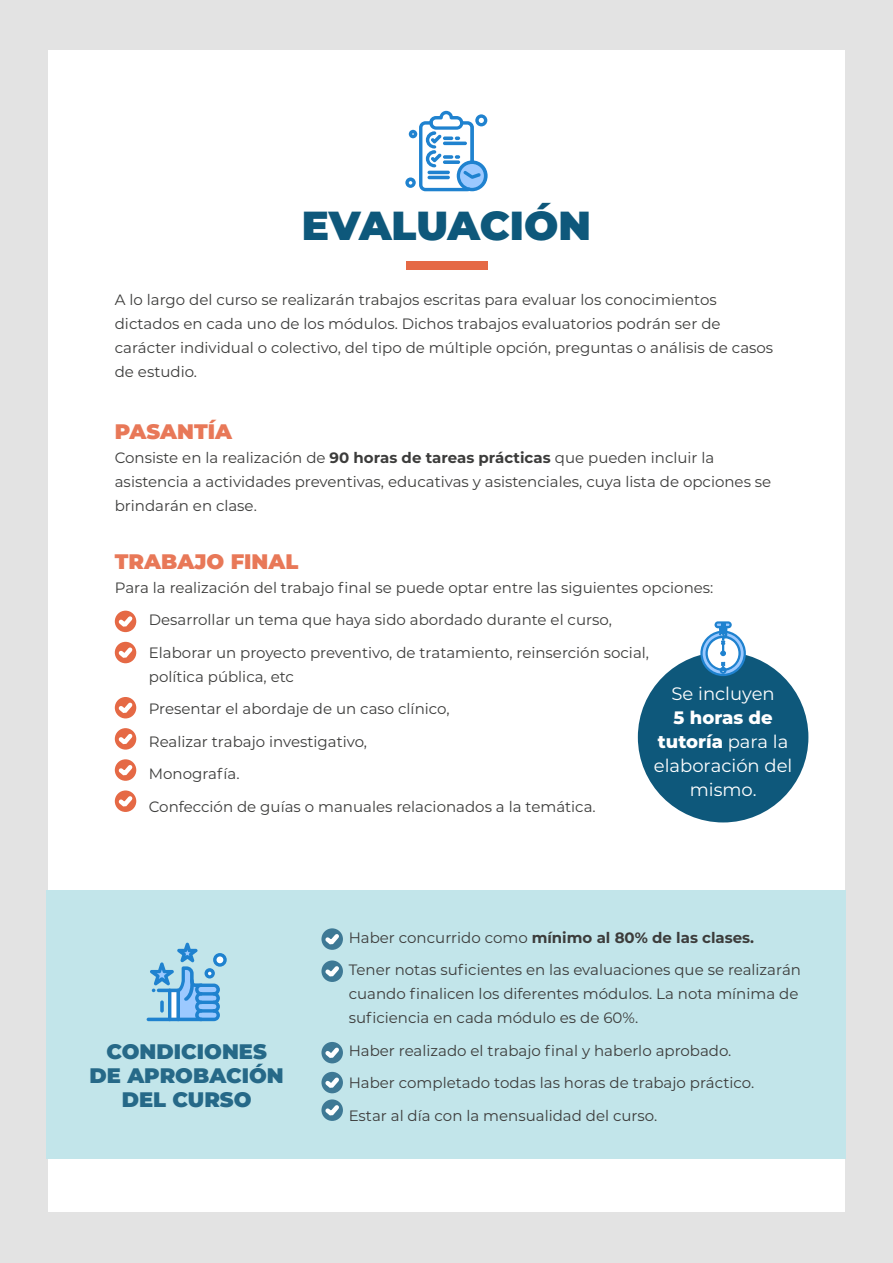
<style>
.page{position:relative;width:893px;height:1263px;background:#e3e3e3}
.page>*{position:absolute;margin:0;border:0;box-sizing:border-box;transform-origin:0 0}
.t1{font:900 40.5px "Montserrat";letter-spacing:-.005em;color:#0e587b}
.t2{font:900 21px/24px "Montserrat";color:#266988;text-align:center}
.t3{font:900 21px "Montserrat";color:#e87858}
.t4{font:18px/24px "Montserrat";color:#fff;text-align:center}
.t5{font:15px/32.5px "Montserrat";color:#3c3c3b}
.s1{font-weight:700}
.s2{font-weight:800}
</style>
<div class="page">
<div style="left:48px;top:51px;width:797px;height:1161px;background:#fff"></div>
<svg style="left:405px;top:111px;width:83px;height:80px"></svg>
<div style="left:47px;top:890px;width:799px;height:269px;background:#c2e5ea"></div>
<div style="left:406px;top:261px;width:81px;height:8px;background:#e56945"></div>
<svg style="left:115px;top:611px;width:21px;height:21px"></svg>
<svg style="left:115px;top:612px;width:21px;height:19px"></svg>
<svg style="left:115px;top:642px;width:21px;height:21px"></svg>
<svg style="left:115px;top:643px;width:21px;height:19px"></svg>
<svg style="left:115px;top:697px;width:21px;height:21px"></svg>
<svg style="left:115px;top:698px;width:21px;height:19px"></svg>
<svg style="left:115px;top:728px;width:21px;height:22px"></svg>
<svg style="left:115px;top:730px;width:21px;height:19px"></svg>
<svg style="left:115px;top:759px;width:21px;height:22px"></svg>
<svg style="left:115px;top:761px;width:21px;height:19px"></svg>
<svg style="left:115px;top:790px;width:21px;height:22px"></svg>
<svg style="left:115px;top:792px;width:21px;height:19px"></svg>
<svg style="left:321px;top:928px;width:22px;height:22px"></svg>
<svg style="left:321px;top:930px;width:22px;height:19px"></svg>
<svg style="left:321px;top:1042px;width:22px;height:21px"></svg>
<svg style="left:321px;top:1043px;width:22px;height:19px"></svg>
<svg style="left:321px;top:1072px;width:22px;height:21px"></svg>
<svg style="left:321px;top:1073px;width:22px;height:19px"></svg>
<svg style="left:321px;top:1099px;width:22px;height:22px"></svg>
<svg style="left:321px;top:1101px;width:22px;height:19px"></svg>
<svg style="left:321px;top:960px;width:22px;height:22px"></svg>
<svg style="left:321px;top:962px;width:22px;height:19px"></svg>
<svg style="left:147px;top:943px;width:80px;height:78px"></svg>
<svg style="left:160px;top:1000px;width:4px;height:12px"></svg>
<div style="left:638px;top:652px;width:170px;height:170px;background:#0e587b;border-radius:50%"></div>
<svg style="left:700px;top:621px;width:46px;height:55px"></svg>
<h1 class="t1" style="left:302px;top:195px;width:291px">EVALUACIÓN</h1>
<p class="t5" style="left:115px;top:287px;width:660px;line-height:24px">A lo largo del curso se realizarán trabajos escritas para evaluar los conocimientos dictados en cada uno de los módulos. Dichos trabajos evaluatorios podrán ser de carácter individual o colectivo, del tipo de múltiple opción, preguntas o análisis de casos de estudio.</p>
<h2 class="t3" style="left:115px;top:415px;width:119px">PASANTÍA</h2>
<p class="t5" style="left:115px;top:445px;width:658px;line-height:24px">Consiste en la realización de <span class="s1">90 horas de tareas prácticas</span> que pueden incluir la asistencia a actividades preventivas, educativas y asistenciales, cuya lista de opciones se brindarán en clase.</p>
<h2 class="t3" style="left:115px;top:546px;width:185px">TRABAJO FINAL</h2>
<p class="t5" style="left:149px;top:571px;width:566px;text-indent:-34px">Para la realización del trabajo final se puede optar entre las siguientes opciones:<br>Desarrollar un tema que haya sido abordado durante el curso,<br>Elaborar un proyecto preventivo, de tratamiento, reinserción social,</p>
<p class="t5" style="left:149px;top:660px;width:448px">política pública, etc<br>Presentar el abordaje de un caso clínico,<br>Realizar trabajo investigativo,<br>Monografía.<br>Confección de guías o manuales relacionados a la temática.</p>
<p class="t4" style="left:671px;top:681px;width:105px">Se incluyen</p>
<p class="t4" style="left:654px;top:705px;width:140px"><span class="s2">5 horas de tutoría</span> para la elaboración del mismo.</p>
<h2 class="t2" style="left:90px;top:1038px;width:196px">CONDICIONES<br>DE APROBACIÓN<br>DEL CURSO</h2>
<p class="t5" style="left:349px;top:921px;width:454px">Haber concurrido como <span class="s1">mínimo al 80% de las clases.<br></span>Tener notas suficientes en las evaluaciones que se realizarán</p>
<p class="t5" style="left:349px;top:981px;width:451px;line-height:24px">cuando finalicen los diferentes módulos. La nota mínima de suficiencia en cada módulo es de 60%.</p>
<p class="t5" style="left:349px;top:1034px;width:407px">Haber realizado el trabajo final y haberlo aprobado.<br>Haber completado todas las horas de trabajo práctico.<br>Estar al día con la mensualidad del curso.</p>
</div>
